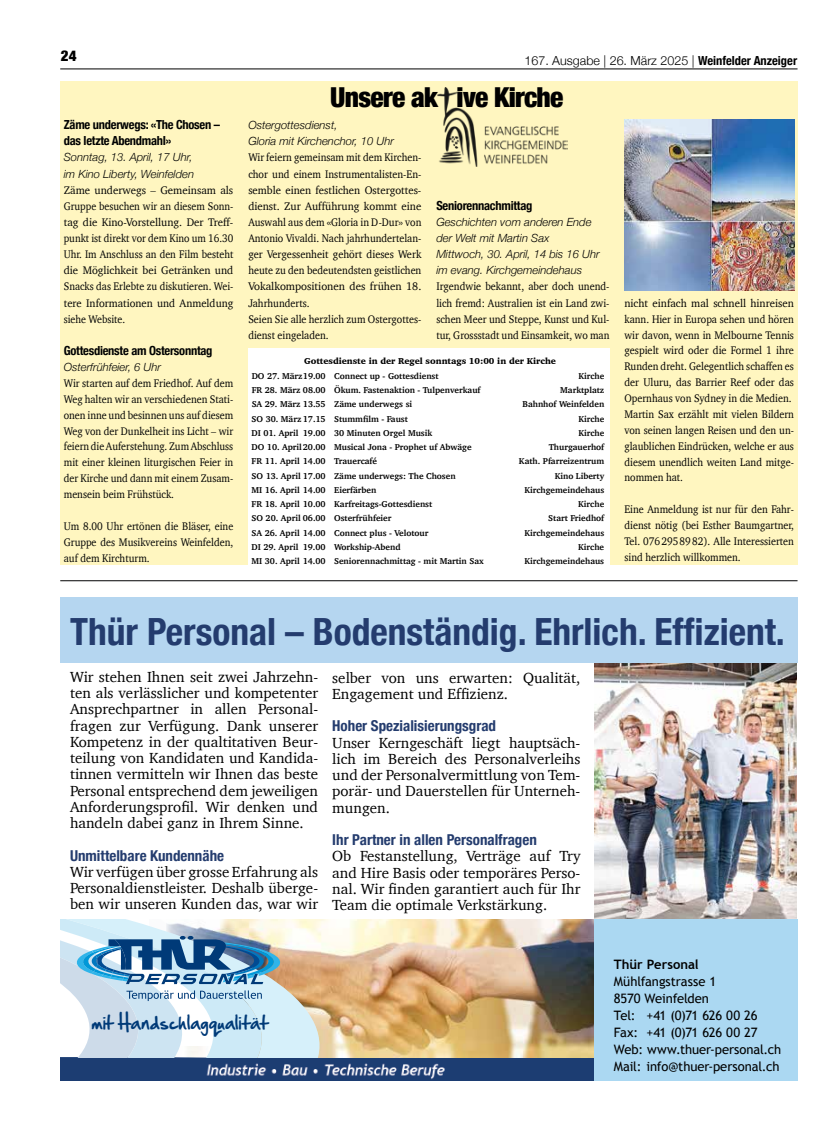
<style>
.page{position:relative;width:833px;height:1134px;background:#fff}
.page>*{position:absolute;margin:0;border:0;box-sizing:border-box;transform-origin:0 0}
.t1{font:700 condensed 37.5px "Helvetica Neue";color:#243c6e}
.t2{font:900 condensed 27.5px "Helvetica Neue";letter-spacing:-.025em;color:#000}
.t3{font:16px "Hand Of Sean";letter-spacing:.005em;color:#003a78}
.t4{font:15px/16.2px "Charter";color:#000;text-align:justify}
.t5{font:700 condensed 15px "Helvetica Neue";color:#243c6e}
.t6{font:900 condensed 15px "Helvetica Neue";color:#000}
.t7{font:13px/16.9px "Trebuchet MS";letter-spacing:-.01em;color:#000}
.t8{font:700 13px "Trebuchet MS";color:#000}
.t9{font:700 condensed 12.5px/16.1px "Helvetica Neue";letter-spacing:-.02em;color:#010202}
.t10{font:300 12.5px "Helvetica Neue";color:#000}
.t11{font:700 condensed 12.5px "Helvetica Neue";letter-spacing:-.02em;color:#000}
.t12{font:11.25px/16.1px "Charter";color:#000;scale:.9 1}
.t13{font:11.25px/15.9px "Charter";color:#000;scale:.96 1}
.t14{font:11.25px/15.9px "Charter";color:#010202;text-align:justify;scale:.9 1}
.t15{font:11.25px/16.1px "Charter";color:#010202;text-align:justify}
.t16{font:italic 300 11.25px/16.1px "Helvetica Neue";color:#000}
.t17{font:11.25px/16.1px "Charter";color:#000;text-align:justify;scale:.91 1}
.t18{font:italic 300 11.25px/16.1px "Helvetica Neue";color:#010202}
.t19{font:700 8.75px "Charter";color:#000}
.t20{font:900 8.75px "Charter";letter-spacing:-.005em;color:#000}
.s1{font-stretch:normal}
.s2{font-weight:700;font-stretch:condensed}
</style>
<div class="page">
<hr style="left:60px;top:69px;width:737px;height:1px;background:#000">
<hr style="left:60px;top:580px;width:737px;height:1px;background:#020203">
<div style="left:60px;top:81px;width:737px;height:484px;background:#fff6c0"></div>
<div style="left:248px;top:348px;width:361px;height:221px;background:#fff"></div>
<img style="left:437px;top:88px;width:130px;height:78px">
<img style="left:60px;top:1058px;width:534px;height:23px">
<img style="left:355px;top:919px;width:239px;height:139px">
<svg style="left:319px;top:919px;width:36px;height:139px"></svg>
<svg style="left:60px;top:919px;width:259px;height:139px"></svg>
<img style="left:594px;top:663px;width:203px;height:256px">
<div style="left:594px;top:919px;width:203px;height:162px;background:#abd8f2"></div>
<div style="left:60px;top:597px;width:737px;height:66px;background:#b5d6f0"></div>
<img style="left:624px;top:119px;width:170px;height:171px">
<p class="t6" style="left:61px;top:44px;width:17px">24</p>
<p class="t9" style="left:64px;top:116px;width:158px">Zäme underwegs: <span class="s1">«</span>The Chosen – das letzte Abendmah<span class="s1">l»</span></p>
<p class="t18" style="left:64px;top:149px;width:132px">Sonntag, 13. April, 17 Uhr, im Kino Liberty, Weinfelden</p>
<p class="t15" style="left:64px;top:182px;width:171px">Zäme underwegs – Gemeinsam als Gruppe besuchen wir an diesem Sonn&shy;tag die Kino-Vorstellung. Der Treff&shy;punkt ist direkt vor dem Kino um 16.30<br>Uhr. Im Anschluss an den Film besteht die Möglichkeit bei Getränken und Snacks das Erlebte zu diskutieren. Wei&shy;tere Informationen und Anmeldung siehe Website.</p>
<p class="t9" style="left:64px;top:342px;width:150px">Gottesdienste am Ostersonntag</p>
<p class="t18" style="left:64px;top:358px;width:99px">Osterfrühfeier, 6 Uhr</p>
<p class="t14" style="left:64px;top:375px;width:190px">Wir starten auf dem Friedhof. Auf dem Weg halten wir an verschiedenen Stati&shy;onen inne und besinnen uns auf diesem Weg von der Dunkelheit ins Licht – wir feiern die Auferstehung. Zum Abschluss mit einer kleinen liturgischen Feier in der Kirche und dann mit einem Zusam&shy;mensein beim Frühstück.</p>
<p class="t14" style="left:64px;top:518px;width:190px">Um 8.00 Uhr ertönen die Bläser, eine Gruppe des Musikvereins Weinfelden, auf dem Kirchturm.</p>
<p class="t10" style="left:524px;top:51px;width:274px">167. Ausgabe | 26. März 2025 | <span class="s2">Weinfelder Anzeiger</span></p>
<h2 class="t2" style="left:330px;top:74px;width:235px">Unsere ak ive Kirche</h2>
<p class="t16" style="left:248px;top:116px;width:147px">Ostergottesdienst,<br>Gloria mit Kirchenchor, 10 Uhr</p>
<p class="t12" style="left:248px;top:149px;width:194px">Wir feiern gemeinsam mit dem Kirchen&shy;chor und einem Instrumentalisten-En&shy;semble einen festlichen Ostergottes&shy;dienst. Zur Aufführung kommt eine Auswahl aus dem «Gloria in D-Dur» von Antonio Vivaldi. Nach jahrhundertelan&shy;ger Vergessenheit gehört dieses Werk heute zu den bedeutendsten geistlichen Vokalkompositionen des frühen 18.<br>Jahrhunderts.<br>Seien Sie alle herzlich zum Ostergottes&shy;dienst eingeladen.</p>
<p class="t11" style="left:436px;top:195px;width:97px">Seniorennachmittag</p>
<p class="t16" style="left:436px;top:213px;width:165px">Geschichten vom anderen Ende der Welt mit Martin Sax<br>Mittwoch, 30. April, 14 bis 16 Uhr im evang. Kirchgemeindehaus</p>
<p class="t17" style="left:436px;top:278px;width:192px">Irgendwie bekannt, aber doch unend&shy;lich fremd: Australien ist ein Land zwi&shy;schen Meer und Steppe, Kunst und Kul&shy;tur, Grossstadt und Einsamkeit, wo man</p>
<p class="t20" style="left:304px;top:356px;width:253px">Gottesdienste in der Regel sonntags 10:00 in der Kirche</p>
<p class="t19" style="left:252px;top:368px;width:188px">DO 27. März19.00 Connect up - Gottesdienst</p>
<p class="t19" style="left:578px;top:368px;width:27px">Kirche</p>
<p class="t19" style="left:252px;top:382px;width:230px">FR 28. März 08.00 Ökum. Fastenaktion - Tulpenverkauf</p>
<p class="t19" style="left:560px;top:382px;width:46px">Marktplatz</p>
<p class="t19" style="left:252px;top:397px;width:162px">SA 29. März 13.55 Zäme underwegs si</p>
<p class="t19" style="left:522px;top:397px;width:83px">Bahnhof Weinfelden</p>
<p class="t19" style="left:252px;top:411px;width:158px">SO 30. März 17.15 Stummfilm - Faust</p>
<p class="t19" style="left:578px;top:411px;width:27px">Kirche</p>
<p class="t19" style="left:252px;top:425px;width:182px">DI 01. April 19.00 30 Minuten Orgel Musik</p>
<p class="t19" style="left:578px;top:425px;width:27px">Kirche</p>
<p class="t19" style="left:252px;top:439px;width:221px">DO 10. April20.00 Musical Jona - Prophet uf Abwäge</p>
<p class="t19" style="left:548px;top:439px;width:57px">Thurgauerhof</p>
<p class="t19" style="left:252px;top:454px;width:127px">FR 11. April 14.00 Trauercafé</p>
<p class="t19" style="left:519px;top:454px;width:87px">Kath. Pfarreizentrum</p>
<p class="t19" style="left:252px;top:468px;width:206px">SO 13. April 17.00 Zäme underwegs: The Chosen</p>
<p class="t19" style="left:555px;top:468px;width:51px">Kino Liberty</p>
<p class="t19" style="left:252px;top:482px;width:126px">MI 16. April 14.00 Eierfärben</p>
<p class="t19" style="left:524px;top:482px;width:81px">Kirchgemeindehaus</p>
<p class="t19" style="left:252px;top:496px;width:182px">FR 18. April 10.00 Karfreitags-Gottesdienst</p>
<p class="t19" style="left:578px;top:496px;width:27px">Kirche</p>
<p class="t19" style="left:252px;top:511px;width:141px">SO 20. April 06.00 Osterfrühfeier</p>
<p class="t19" style="left:548px;top:511px;width:57px">Start Friedhof</p>
<p class="t19" style="left:252px;top:525px;width:178px">SA 26. April 14.00 Connect plus - Velotour</p>
<p class="t19" style="left:524px;top:525px;width:81px">Kirchgemeindehaus</p>
<p class="t19" style="left:251px;top:539px;width:150px">DI 29. April 19.00 Workship-Abend</p>
<p class="t19" style="left:578px;top:539px;width:27px">Kirche</p>
<p class="t19" style="left:251px;top:553px;width:234px">MI 30. April 14.00 Seniorennachmittag - mit Martin Sax</p>
<p class="t19" style="left:524px;top:553px;width:81px">Kirchgemeindehaus</p>
<p class="t13" style="left:624px;top:295px;width:178px">nicht einfach mal schnell hinreisen kann. Hier in Europa sehen und hören wir davon, wenn in Melbourne Tennis gespielt wird oder die Formel 1 ihre Runden dreht. Gelegentlich schaffen es der Uluru, das Barrier Reef oder das Opernhaus von Sydney in die Medien.<br>Martin Sax erzählt mit vielen Bildern von seinen langen Reisen und den un&shy;glaublichen Eindrücken, welche er aus diesem unendlich weiten Land mitge&shy;nommen hat.</p>
<p class="t12" style="left:624px;top:501px;width:190px;text-align:justify">Eine Anmeldung ist nur für den Fahr&shy;dienst nötig (bei Esther Baumgartner, Tel. 0762958982). Alle Interessierten sind herzlich willkommen.</p>
<h1 class="t1" style="left:70px;top:600px;width:716px">Thür Personal – Bodenständig. Ehrlich. Effizient.</h1>
<p class="t4" style="left:70px;top:668px;width:250px">Wir stehen Ihnen seit zwei Jahrzehn&shy;ten als verlässlicher und kompetenter Ansprechpartner in allen Personal&shy;fragen zur Verfügung. Dank unserer Kompetenz in der qualtitativen Beur&shy;teilung von Kandidaten und Kandida&shy;tinnen vermitteln wir Ihnen das beste Personal entsprechend dem jeweiligen Anforderungsprofil. Wir denken und handeln dabei ganz in Ihrem Sinne.</p>
<p class="t5" style="left:70px;top:843px;width:156px">Unmittelbare Kundennähe</p>
<p class="t4" style="left:70px;top:863px;width:250px">Wir verfügen über grosse Erfahrung als Personaldienstleister. Deshalb überge&shy;ben wir unseren Kunden das, war wir</p>
<p class="t4" style="left:332px;top:669px;width:250px">selber von uns erwarten: Qualität,<br>Engagement und Effizienz.</p>
<p class="t5" style="left:332px;top:714px;width:165px">Hoher Spezialisierungsgrad</p>
<p class="t4" style="left:332px;top:734px;width:250px">Unser Kerngeschäft liegt hauptsäch&shy;lich im Bereich des Personalverleihs und der Personalvermittlung von Tem&shy;porär- und Dauerstellen für Unterneh&shy;mungen.</p>
<p class="t5" style="left:332px;top:827px;width:206px">Ihr Partner in allen Personalfragen</p>
<p class="t4" style="left:332px;top:848px;width:250px">Ob Festanstellung, Verträge auf Try and Hire Basis oder temporäres Perso&shy;nal. Wir finden garantiert auch für Ihr Team die optimale Verkstärkung.</p>
<p class="t3" style="left:91px;top:1008px;width:178px">mit Handschlagqualität</p>
<p class="t8" style="left:614px;top:956px;width:86px">Thür Personal</p>
<p class="t7" style="left:614px;top:973px;width:169px">Mühlfangstrasse 1<br>8570 Weinfelden<br>Tel: +41 (0)71 626 00 26<br>Fax: +41 (0)71 626 00 27<br>Web: www.thuer-personal.ch<br>Mail: info@thuer-personal.ch</p>
</div>
